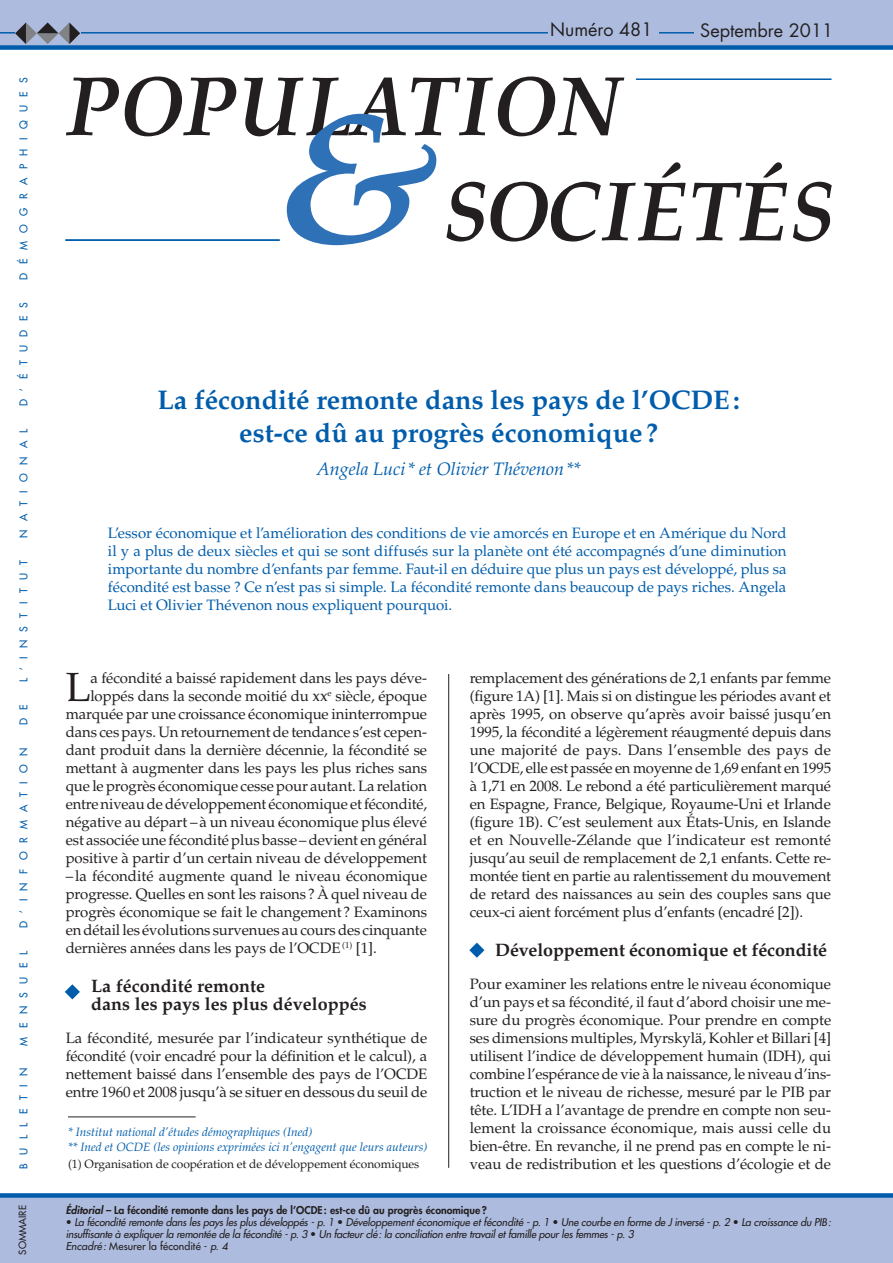
<style>
.page{position:relative;width:893px;height:1263px;background:#fff}
.page>*{position:absolute;margin:0;border:0;box-sizing:border-box;transform-origin:0 0}
.Lettrine{font:40.65px "Palatino LT Std";color:#231f20}
.Titre_édito{font:700 27px/33px "Palatino LT Std";color:#015dab;text-align:center}
.Inter_titre{font:700 18px/18px "Palatino LT Std";color:#231f20}
.Auteurs{font:italic 18px "Palatino LT Std";color:#015dab}
.t1{font:18px "Futura Std";color:#231f20}
.Premier_paragraphe{font:15px/18px "Palatino LT Std";letter-spacing:-.01em;color:#231f20;text-align:justify}
.Lettrine-2{font:15px "Palatino LT Std";letter-spacing:-.005em;color:#231f20}
.Chapeau{font:15px/18px "Palatino LT Std";letter-spacing:-.005em;color:#015dab;text-align:justify}
.Référence_des_aute{font:italic 12px "Palatino LT Std";color:#015dab}
.Notes_de_bas_de_pa{font:12px "Palatino LT Std";letter-spacing:-.005em;color:#231f20}
.Som__Inter-titre{font:italic 500 10.5px/12px "Futura Std";letter-spacing:-.015em;color:#231f20}
.Som_Titre{font:800 10.5px "Futura Std";color:#231f20}
.t2{font:500 10.5px "Futura Std";letter-spacing:.8em;color:#015dab}
.Som__Inter-titre-2{font:500 10.5px "Futura Std";letter-spacing:.01em;color:#231f20}
.t3{font:500 9.75px "Futura Std";color:#231f20}
.s1{font-style:italic}
.s2{font-style:normal}
</style>
<div class="page">
<div style="left:0;top:1195px;width:893px;height:68px;background:#adbcde"></div>
<div style="left:0;top:0;width:893px;height:45px;background:#adbcde"></div>
<hr style="left:0;top:32px;width:807px;height:2px;background:#015dab">
<div style="left:0;top:1193px;width:893px;height:5px;background:#015dab"></div>
<svg style="left:66px;top:78px;width:53px;height:57px"></svg>
<svg style="left:125px;top:77px;width:111px;height:59px"></svg>
<svg style="left:693px;top:162px;width:94px;height:78px"></svg>
<svg style="left:793px;top:182px;width:39px;height:60px"></svg>
<svg style="left:244px;top:77px;width:442px;height:168px"></svg>
<hr style="left:65px;top:239px;width:215px;height:2px;background:#015dab">
<hr style="left:636px;top:78px;width:195px;height:2px;background:#015dab">
<div style="left:548px;top:21px;width:110px;height:20px;background:#adbcde"></div>
<div style="left:694px;top:22px;width:139px;height:20px;background:#adbcde"></div>
<div style="left:0;top:45px;width:893px;height:5px;background:#015dab"></div>
<svg style="left:15px;top:22px;width:65px;height:22px"></svg>
<hr style="left:68px;top:1116px;width:128px;height:1px;background:#231f20">
<hr style="left:448px;top:674px;width:1px;height:494px;background:#231f20">
<svg style="left:65px;top:984px;width:15px;height:15px"></svg>
<svg style="left:469px;top:942px;width:15px;height:16px"></svg>
<p class="t2" style="left:17px;top:280px;width:204px;rotate:-90deg">DÉMOGRAPHIQUES</p>
<p class="t2" style="left:17px;top:406px;width:106px;rotate:-90deg">D’ÉTUDES</p>
<p class="t2" style="left:17px;top:538px;width:111px;rotate:-90deg">NATIONAL</p>
<p class="t2" style="left:17px;top:682px;width:123px;rotate:-90deg">L’INSTITUT</p>
<p class="t2" style="left:17px;top:725px;width:22px;rotate:-90deg">D E</p>
<p class="t2" style="left:17px;top:928px;width:182px;rotate:-90deg">D’INFORMATION</p>
<p class="t2" style="left:17px;top:1046px;width:97px;rotate:-90deg">MENSUEL</p>
<p class="t2" style="left:17px;top:1168px;width:102px;rotate:-90deg">BULLETIN</p>
<p class="t3" style="left:17px;top:1255px;width:51px;rotate:-90deg">SOMMAIRE</p>
<p class="t1" style="left:550px;top:18px;width:104px">Numéro 481</p>
<p class="t1" style="left:700px;top:19px;width:134px">Septembre 2011</p>
<p class="Titre_édito" style="left:157px;top:383px;width:584px">La fécondité remonte dans les pays de l’OCDE: est-ce dû au progrès économique ?</p>
<p class="Auteurs" style="left:317px;top:458px;width:265px">Angela Luci* et Olivier Thévenon**</p>
<p class="Chapeau" style="left:108px;top:524px;width:680px">L’essor économique et l’amélioration des conditions de vie amorcés en Europe et en Amérique du Nord il y a plus de deux siècles et qui se sont diffusés sur la planète ont été accompagnés d’une diminution importante du nombre d’enfants par femme. Faut-il en déduire que plus un pays est développé, plus sa fécondité est basse ? Ce n’est pas si simple. La fécondité remonte dans beaucoup de pays riches. Angela Luci et Olivier Thévenon nous expliquent pourquoi.</p>
<p class="Lettrine" style="left:66px;top:663px;width:26px">L</p>
<p class="Lettrine-2" style="left:90px;top:669px;width:338px">a fécondité a baissé rapidement dans les pays déve-</p>
<p class="Lettrine-2" style="left:90px;top:687px;width:338px">loppés dans la seconde moitié du xx<sup>e</sup> siècle, époque</p>
<p class="Lettrine-2" style="left:66px;top:705px;width:363px">marquée par une croissance économique ininterrompue</p>
<p class="Lettrine-2" style="left:66px;top:723px;width:363px">dans ces pays. Un retournement de tendance s’est cepen-</p>
<p class="Lettrine-2" style="left:66px;top:741px;width:363px">dant produit dans la dernière décennie, la fécondité se</p>
<p class="Lettrine-2" style="left:66px;top:759px;width:363px">mettant à augmenter dans les pays les plus riches sans</p>
<p class="Lettrine-2" style="left:66px;top:777px;width:363px">que le progrès économique cesse pour autant. La relation</p>
<p class="Lettrine-2" style="left:66px;top:795px;width:363px">entre niveau de développement économique et fécondité,</p>
<p class="Lettrine-2" style="left:66px;top:813px;width:363px">négative au départ –à un niveau économique plus élevé</p>
<p class="Lettrine-2" style="left:66px;top:831px;width:363px">est associée une fécondité plus basse– devient en général</p>
<p class="Lettrine-2" style="left:66px;top:849px;width:363px">positive à partir d’un certain niveau de développement</p>
<p class="Lettrine-2" style="left:66px;top:867px;width:363px">–la fécondité augmente quand le niveau économique</p>
<p class="Lettrine-2" style="left:66px;top:885px;width:363px">progresse. Quelles en sont les raisons ? À quel niveau de</p>
<p class="Lettrine-2" style="left:66px;top:903px;width:363px">progrès économique se fait le changement ? Examinons</p>
<p class="Lettrine-2" style="left:66px;top:921px;width:363px">en détail les évolutions survenues au cours des cinquante</p>
<p class="Lettrine-2" style="left:66px;top:939px;width:313px">dernières années dans les pays de l’OCDE <sup>(1)</sup> [1].</p>
<p class="Inter_titre" style="left:91px;top:977px;width:277px">La fécondité remonte<br>dans les pays les plus développés</p>
<p class="Premier_paragraphe" style="left:66px;top:1029px;width:363px">La fécondité, mesurée par l’indicateur synthétique de fécondité (voir encadré pour la définition et le calcul), a nettement baissé dans l’ensemble des pays de l’OCDE entre 1960 et 2008 jusqu’à se situer en dessous du seuil de</p>
<p class="Référence_des_aute" style="left:68px;top:1124px;width:246px">* Institut national d’études démographiques (Ined)</p>
<p class="Référence_des_aute" style="left:68px;top:1140px;width:361px">** Ined et OCDE (les opinions exprimées ici n’engagent que leurs auteurs)</p>
<p class="Notes_de_bas_de_pa" style="left:68px;top:1157px;width:353px">(1) Organisation de coopération et de développement économiques</p>
<p class="Premier_paragraphe" style="left:470px;top:669px;width:363px">remplacement des générations de 2,1 enfants par femme (figure 1A) [1]. Mais si on distingue les périodes avant et après 1995, on observe qu’après avoir baissé jusqu’en 1995, la fécondité a légèrement réaugmenté depuis dans une majorité de pays. Dans l’ensemble des pays de l’OCDE, elle est passée en moyenne de 1,69 enfant en 1995 à 1,71 en 2008. Le rebond a été particulièrement marqué en Espagne, France, Belgique, Royaume-Uni et Irlande (figure 1B). C’est seulement aux États-Unis, en Islande et en Nouvelle-Zélande que l’indicateur est remonté jusqu’au seuil de remplacement de 2,1 enfants. Cette re&shy;montée tient en partie au ralentissement du mouvement de retard des naissances au sein des couples sans que ceux-ci aient forcément plus d’enfants (encadré [2]).</p>
<p class="Inter_titre" style="left:495px;top:941px;width:333px">Développement économique et fécondité</p>
<p class="Premier_paragraphe" style="left:470px;top:975px;width:363px">Pour examiner les relations entre le niveau économique d’un pays et sa fécondité, il faut d’abord choisir une me&shy;sure du progrès économique. Pour prendre en compte ses dimensions multiples, Myrskylä, Kohler et Billari [4] utilisent l’indice de développement humain (IDH), qui combine l’espérance de vie à la naissance, le niveau d’ins&shy;truction et le niveau de richesse, mesuré par le PIB par tête. L’IDH a l’avantage de prendre en compte non seu&shy;lement la croissance économique, mais aussi celle du bien-être. En revanche, il ne prend pas en compte le ni&shy;veau de redistribution et les questions d’écologie et de</p>
<p class="Som_Titre" style="left:66px;top:1204px;width:423px"><span class="s1">Éditorial</span> – La fécondité remonte dans les pays de l’OCDE : est-ce dû au progrès économique?</p>
<p class="Som__Inter-titre" style="left:66px;top:1217px;width:767px"><span class="s2">•</span> La fécondité remonte dans les pays les plus développés - p. 1 <span class="s2">•</span> Développement économique et fécondité - p. 1 <span class="s2">•</span> Une courbe en forme de J inversé - p. 2 <span class="s2">•</span> La croissance du PIB: insuffisante à expliquer la remontée de la fécondité - p. 3 <span class="s2">•</span> Un facteur clé: la conciliation entre travail et famille pour les femmes - p. 3</p>
<p class="Som__Inter-titre-2" style="left:66px;top:1240px;width:164px"><span class="s1">Encadré :</span> Mesurer la fécondité - <span class="s1">p. 4</span></p>
</div>
